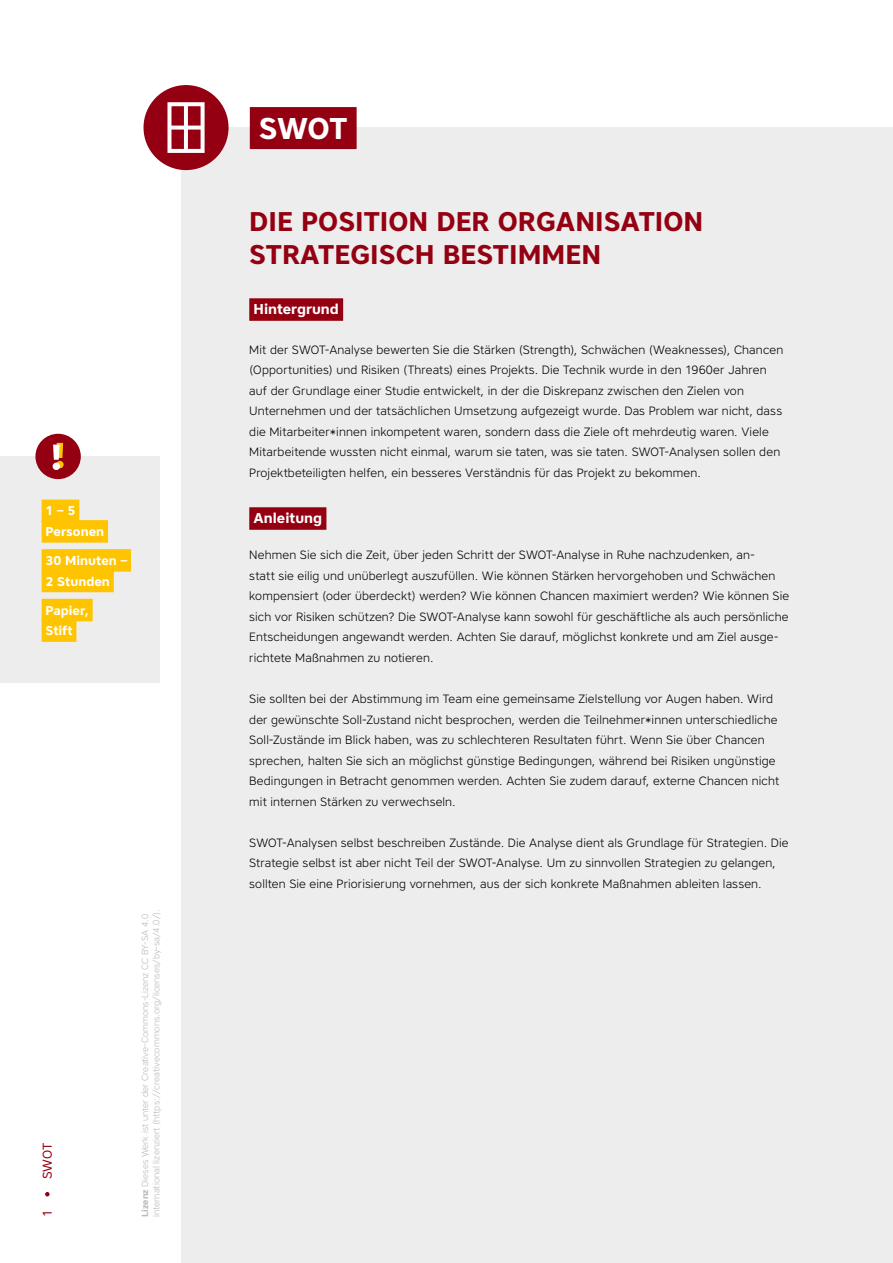
<style>
.page{position:relative;width:893px;height:1263px;background:#fff}
.page>*{position:absolute;margin:0;border:0;box-sizing:border-box;transform-origin:0 0}
.t1{font:700 30px "Core Sans A65";color:#fff}
.t2{font:700 27px/33px "Core Sans A65";color:#940011}
.t3{font:700 14.25px "Core Sans A65";color:#fff}
.t4{font:700 12.75px/20.5px "Core Sans A65";color:#fff}
.t5{font:12.75px "Core Sans A45";color:#940011}
.t6{font:300 12px/20.5px "Core Sans A35";letter-spacing:.01em;color:#000}
.t7{font:300 9px/11.2px "Core Sans A35";color:#bababa}
.s1{font-family:"Core Sans A65";font-weight:700}
</style>
<div class="page">
<svg style="left:45px;top:1192px;width:5px;height:4px"></svg>
<div style="left:181px;top:128px;width:712px;height:1135px;background:#ededed"></div>
<div style="left:249px;top:298px;width:94px;height:23px;background:#940011"></div>
<div style="left:249px;top:507px;width:77px;height:23px;background:#940011"></div>
<div style="left:144px;top:85px;width:85px;height:85px;background:#940011;border-radius:50%"></div>
<div style="left:167px;top:102px;width:38px;height:51px;border:4px solid #fff"></div>
<svg style="left:169px;top:126px;width:34px;height:4px"></svg>
<hr style="left:184px;top:104px;width:4px;height:47px;background:#fff">
<div style="left:250px;top:107px;width:107px;height:42px;background:#940011"></div>
<div style="left:0;top:456px;width:159px;height:226px;background:#ededed"></div>
<div style="left:35px;top:434px;width:46px;height:45px;background:#940011;border-radius:50%"></div>
<svg style="left:56px;top:461px;width:8px;height:7px"></svg>
<svg style="left:53px;top:443px;width:10px;height:17px"></svg>
<div style="left:53px;top:463px;width:7px;height:7px;background:#fff;border-radius:50%"></div>
<div style="left:42px;top:500px;width:37px;height:22px;background:#ffc400"></div>
<div style="left:42px;top:520px;width:66px;height:23px;background:#ffc400"></div>
<div style="left:42px;top:549px;width:89px;height:23px;background:#ffc400"></div>
<div style="left:42px;top:570px;width:72px;height:22px;background:#ffc400"></div>
<div style="left:42px;top:599px;width:51px;height:22px;background:#ffc400"></div>
<div style="left:42px;top:619px;width:34px;height:23px;background:#ffc400"></div>
<p class="t4" style="left:45px;top:500px;width:60px">1 – 5<br>Personen</p>
<p class="t4" style="left:45px;top:550px;width:83px">30 Minuten –<br>2 Stunden</p>
<p class="t4" style="left:45px;top:600px;width:45px">Papier,<br>Stift</p>
<p class="t5" style="left:39px;top:1179px;width:38px;rotate:-90deg">SWOT</p>
<p class="t5" style="left:39px;top:1217px;width:9px;rotate:-90deg">1</p>
<p class="t7" style="left:139px;top:1217px;width:309px;rotate:-90deg"><span class="s1">Lizenz</span> Dieses Werk ist unter der Creative-Commons-Lizenz CC BY-SA 4.0 international lizenziert (https://creativecommons.org/licenses/by-sa/4.0/).</p>
<h1 class="t1" style="left:259px;top:108px;width:90px">SWOT</h1>
<h2 class="t2" style="left:249px;top:204px;width:456px">DIE POSITION DER ORGANISATION<br>STRATEGISCH BESTIMMEN</h2>
<p class="t3" style="left:254px;top:300px;width:87px">Hintergrund</p>
<p class="t6" style="left:249px;top:339px;width:535px">Mit der SWOT-Analyse bewerten Sie die Stärken (Strength), Schwächen (Weaknesses), Chancen (Opportunities) und Risiken (Threats) eines Projekts. Die Technik wurde in den 1960er Jahren auf der Grundlage einer Studie entwickelt, in der die Diskrepanz zwischen den Zielen von Unternehmen und der tatsächlichen Umsetzung aufgezeigt wurde. Das Problem war nicht, dass die Mitarbeiter*innen inkompetent waren, sondern dass die Ziele oft mehrdeutig waren. Viele Mitarbeitende wussten nicht einmal, warum sie taten, was sie taten. SWOT-Analysen sollen den Projektbeteiligten helfen, ein besseres Verständnis für das Projekt zu bekommen.</p>
<p class="t3" style="left:254px;top:509px;width:70px">Anleitung</p>
<p class="t6" style="left:249px;top:544px;width:541px">Nehmen Sie sich die Zeit, über jeden Schritt der SWOT-Analyse in Ruhe nachzudenken, an-<br>statt sie eilig und unüberlegt auszufüllen. Wie können Stärken hervorgehoben und Schwächen kompensiert (oder überdeckt) werden? Wie können Chancen maximiert werden? Wie können Sie sich vor Risiken schützen? Die SWOT-Analyse kann sowohl für geschäftliche als auch persönliche Entscheidungen angewandt werden. Achten Sie darauf, möglichst konkrete und am Ziel ausge&shy;richtete Maßnahmen zu notieren.</p>
<p class="t6" style="left:249px;top:688px;width:531px">Sie sollten bei der Abstimmung im Team eine gemeinsame Zielstellung vor Augen haben. Wird der gewünschte Soll-Zustand nicht besprochen, werden die Teilnehmer*innen unterschiedliche Soll-Zustände im Blick haben, was zu schlechteren Resultaten führt. Wenn Sie über Chancen sprechen, halten Sie sich an möglichst günstige Bedingungen, während bei Risiken ungünstige Bedingungen in Betracht genommen werden. Achten Sie zudem darauf, externe Chancen nicht mit internen Stärken zu verwechseln.</p>
<p class="t6" style="left:249px;top:832px;width:541px">SWOT-Analysen selbst beschreiben Zustände. Die Analyse dient als Grundlage für Strategien. Die<br>Strategie selbst ist aber nicht Teil der SWOT-Analyse. Um zu sinnvollen Strategien zu gelangen, sollten Sie eine Priorisierung vornehmen, aus der sich konkrete Maßnahmen ableiten lassen.</p>
</div>
